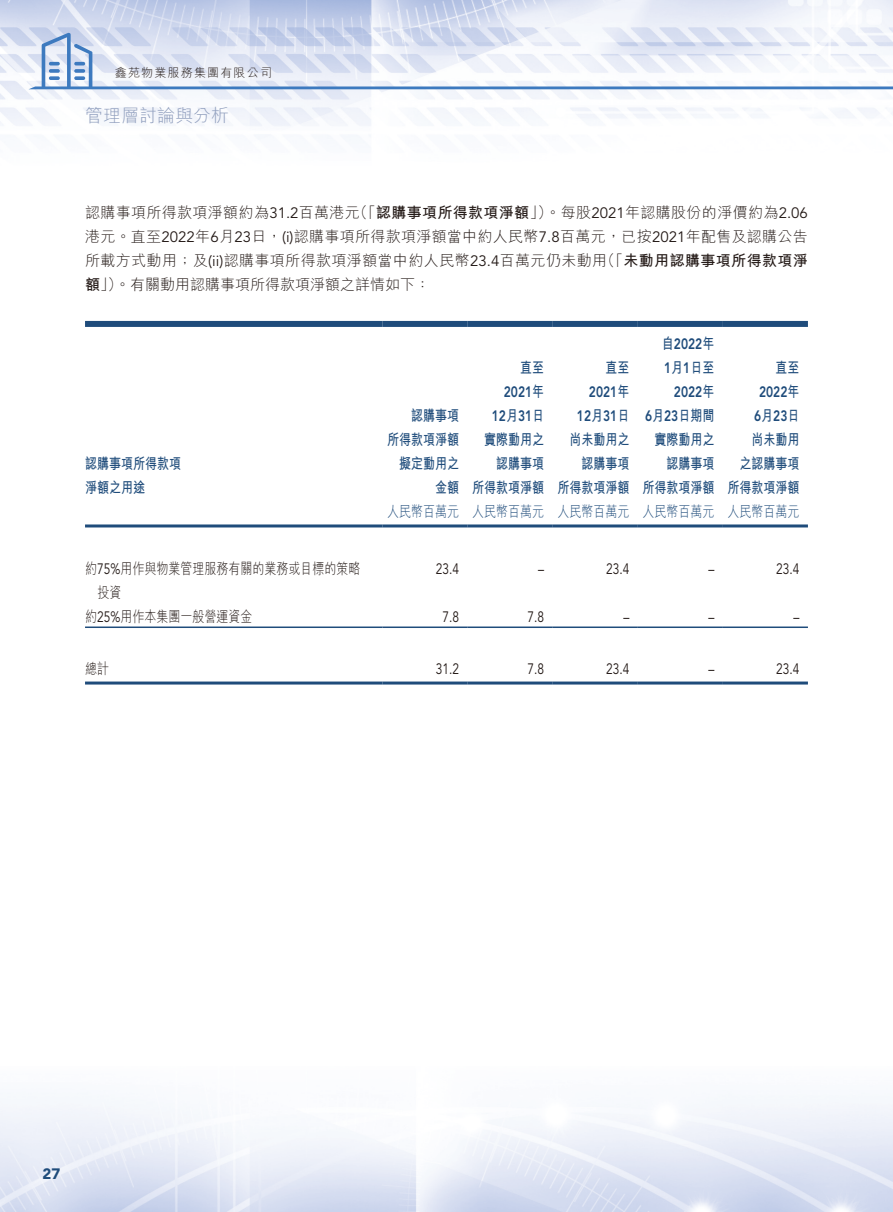
<style>
.page{position:relative;width:893px;height:1212px;background:#fff}
.page>*{position:absolute;margin:0;border:0;box-sizing:border-box;transform-origin:0 0}
.t1{font:300 18px "M Hei HK";color:#8c9bbb}
.t2{font:300 15px/24px "M Hei HK";letter-spacing:.02em;color:#231916}
.t3{font:700 15px/24px "M Hei HK";color:#1f4c7b;text-align:right;scale:.8 1}
.t4{font:800 15px/24px "Avenir LT Std";color:#1f4c7b;text-align:right;scale:.8 1}
.t5{font:300 15px/24px "M Hei HK";color:#231916;scale:.8 1}
.t6{font:15px "Avenir LT Std";color:#231916;scale:.8 1}
.t7{font:300 15px "M Hei HK";color:#1f4c7b;scale:.8 1}
.t8{font:700 15px "M Hei HK";letter-spacing:.025em;color:#231916}
.t9{font:900 15px "Avenir LT Std";color:#1f4c7b}
.t10{font:300 15px "M Hei HK";letter-spacing:.02em;color:#231916;scale:.8 1}
.t11{font:300 12px "M Hei HK";letter-spacing:.1em;color:#231916}
.s1{font-weight:700}
.s2{font-family:"Avenir LT Std";font-weight:400}
.s3{font-weight:300}
.s4{font-family:"M Hei HK";font-weight:700}
.s5{font-family:"Avenir LT Std";font-weight:800}
</style>
<div class="page">
<img style="left:0;top:1102px;width:893px;height:110px">
<img style="left:0;top:0;width:893px;height:136px">
<svg style="left:29px;top:33px;width:864px;height:56px"></svg>
<div style="left:85px;top:321px;width:298px;height:6px;background:#1f4c7b"></div>
<div style="left:383px;top:321px;width:85px;height:6px;background:#1f4c7b"></div>
<div style="left:468px;top:321px;width:85px;height:6px;background:#1f4c7b"></div>
<div style="left:553px;top:321px;width:85px;height:6px;background:#1f4c7b"></div>
<div style="left:638px;top:321px;width:85px;height:6px;background:#1f4c7b"></div>
<div style="left:723px;top:321px;width:85px;height:6px;background:#1f4c7b"></div>
<hr style="left:85px;top:524px;width:298px;height:3px;background:#1f4c7b">
<hr style="left:383px;top:524px;width:85px;height:3px;background:#1f4c7b">
<hr style="left:468px;top:524px;width:85px;height:3px;background:#1f4c7b">
<hr style="left:553px;top:524px;width:85px;height:3px;background:#1f4c7b">
<hr style="left:638px;top:524px;width:85px;height:3px;background:#1f4c7b">
<hr style="left:723px;top:524px;width:85px;height:3px;background:#1f4c7b">
<hr style="left:85px;top:626px;width:298px;height:2px;background:#1f4c7b">
<hr style="left:383px;top:626px;width:85px;height:2px;background:#1f4c7b">
<hr style="left:468px;top:626px;width:85px;height:2px;background:#1f4c7b">
<hr style="left:553px;top:626px;width:85px;height:2px;background:#1f4c7b">
<hr style="left:638px;top:626px;width:85px;height:2px;background:#1f4c7b">
<hr style="left:723px;top:626px;width:85px;height:2px;background:#1f4c7b">
<hr style="left:85px;top:681px;width:298px;height:3px;background:#1f4c7b">
<hr style="left:383px;top:681px;width:85px;height:3px;background:#1f4c7b">
<hr style="left:468px;top:681px;width:85px;height:3px;background:#1f4c7b">
<hr style="left:553px;top:681px;width:85px;height:3px;background:#1f4c7b">
<hr style="left:638px;top:681px;width:85px;height:3px;background:#1f4c7b">
<hr style="left:723px;top:681px;width:85px;height:3px;background:#1f4c7b">
<p class="t11" style="left:115px;top:66px;width:159px">鑫苑物業服務集團有限公司</p>
<p class="t1" style="left:85px;top:107px;width:145px">管理層討論與分析</p>
<p class="t2" style="left:353px;top:200px;width:457px">（「<span class="s1">認購事項所得款項淨額</span>」）。每股<span class="s2">2021</span>年認購股份的淨價約為<span class="s2">2.06</span></p>
<p class="t2" style="left:85px;top:200px;width:276px">認購事項所得款項淨額約為<span class="s2">31.2</span>百萬港元</p>
<p class="t2" style="left:85px;top:224px;width:724px">港元。直至<span class="s2">2022</span>年月<span class="s2">6 23</span>日， <span class="s2">)i(</span> 認購事項所得款項淨額當中約人民幣<span class="s2">7.8</span>百萬元，已按<span class="s2">2021</span>年配售及認購公告</p>
<p class="t8" style="left:600px;top:249px;width:209px"><span class="s3">（「</span>未動用認購事項所得款項淨</p>
<p class="t2" style="left:85px;top:248px;width:524px">所載方式動用；及 <span class="s2">)i i(</span> 認購事項所得款項淨額當中約人民幣<span class="s2">23.4</span>百萬元仍未動用<span class="s1">額</span>」）。有關動用認購事項所得款項淨額之詳情如下：</p>
<p class="t3" style="left:85px;top:450px;width:121px;text-align:left">認購事項所得款項淨額之用途</p>
<p class="t3" style="left:387px;top:402px;width:91px">認購事項<br>所得款項淨額擬定動用之金額</p>
<p class="t7" style="left:387px;top:504px;width:91px">人民幣百萬元</p>
<p class="t3" style="left:520px;top:354px;width:31px">直至</p>
<p class="t4" style="left:492px;top:380px;width:67px">2021<span class="s4">年<br></span>12<span class="s4">月</span>31<span class="s4">日</span></p>
<p class="t3" style="left:472px;top:426px;width:91px">實際動用之認購事項<br>所得款項淨額</p>
<p class="t7" style="left:472px;top:504px;width:91px">人民幣百萬元</p>
<p class="t3" style="left:605px;top:354px;width:31px">直至</p>
<p class="t4" style="left:577px;top:380px;width:67px">2021<span class="s4">年<br></span>12<span class="s4">月</span>31<span class="s4">日</span></p>
<p class="t3" style="left:557px;top:426px;width:91px">尚未動用之認購事項<br>所得款項淨額</p>
<p class="t7" style="left:557px;top:504px;width:91px">人民幣百萬元</p>
<p class="t4" style="left:662px;top:332px;width:67px"><span class="s4">自</span>2022<span class="s4">年</span></p>
<p class="t3" style="left:664px;top:354px;width:64px">月<span class="s5">1 1</span>日至</p>
<p class="t4" style="left:674px;top:380px;width:52px">2022<span class="s4">年</span></p>
<p class="t3" style="left:642px;top:402px;width:91px">月<span class="s5">6 23</span>日期間實際動用之認購事項<br>所得款項淨額</p>
<p class="t7" style="left:642px;top:504px;width:91px">人民幣百萬元</p>
<p class="t3" style="left:775px;top:354px;width:31px">直至</p>
<p class="t4" style="left:754px;top:380px;width:58px;text-align:center">2022<span class="s4">年<br>月</span>6 23<span class="s4">日</span></p>
<p class="t3" style="left:727px;top:426px;width:92px">尚未動用<br>之認購事項所得款項淨額</p>
<p class="t7" style="left:727px;top:504px;width:91px">人民幣百萬元</p>
<p class="t5" style="left:98px;top:556px;width:330px;text-indent:-13px">約<span class="s2">75%</span>用作與物業管理服務有關的業務或目標的策略投資</p>
<p class="t6" style="left:776px;top:560px;width:31px">23.4</p>
<p class="t6" style="left:436px;top:560px;width:31px">23.4</p>
<p class="t6" style="left:606px;top:560px;width:31px">23.4</p>
<p class="t6" style="left:538px;top:560px;width:9px">–</p>
<p class="t6" style="left:708px;top:560px;width:9px">–</p>
<p class="t5" style="left:85px;top:604px;width:211px">約<span class="s2">25%</span>用作本集團一般營運資金</p>
<p class="t10" style="left:85px;top:661px;width:31px">總計</p>
<p class="t6" style="left:443px;top:608px;width:22px">7.8</p>
<p class="t6" style="left:436px;top:660px;width:31px">31.2</p>
<p class="t6" style="left:528px;top:608px;width:22px">7.8</p>
<p class="t6" style="left:528px;top:660px;width:22px">7.8</p>
<p class="t6" style="left:623px;top:608px;width:9px">–</p>
<p class="t6" style="left:606px;top:660px;width:31px">23.4</p>
<p class="t6" style="left:708px;top:608px;width:9px">–</p>
<p class="t6" style="left:708px;top:660px;width:9px">–</p>
<p class="t6" style="left:793px;top:608px;width:9px">–</p>
<p class="t6" style="left:776px;top:660px;width:31px">23.4</p>
<p class="t9" style="left:43px;top:1165px;width:19px">27</p>
</div>
